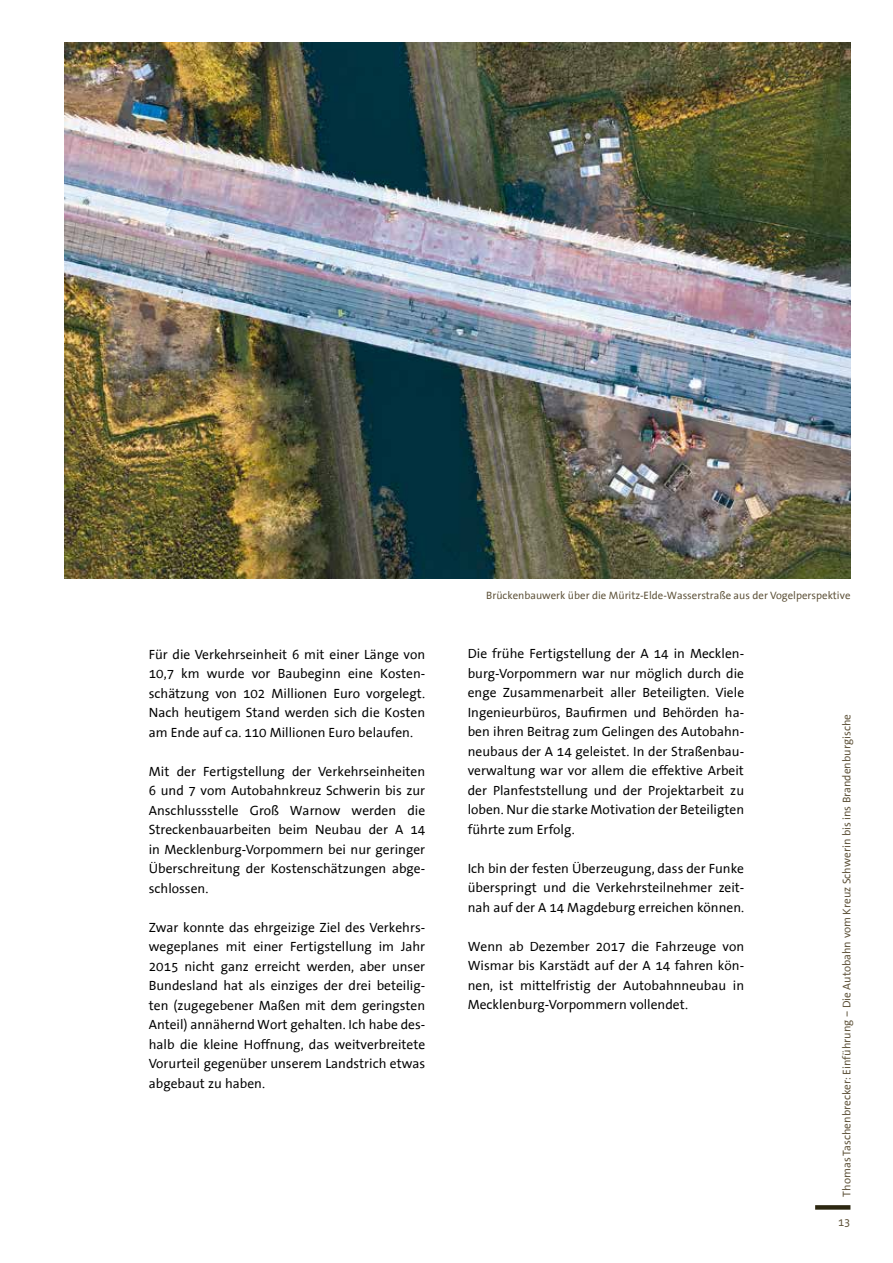
<style>
.page{position:relative;width:893px;height:1263px;background:#fff}
.page>*{position:absolute;margin:0;border:0;box-sizing:border-box;transform-origin:0 0}
.t1{font:13.5px/19.5px "The Sans Office";color:#000;text-align:justify}
.t2{font:11.25px "The Sans Office";color:#5d5138}
.t3{font:10.8px "The Sans Office";color:#5d5138}
</style>
<div class="page">
<img style="left:64px;top:43px;width:786px;height:536px">
<div style="left:815px;top:1205px;width:35px;height:5px;background:#2c2710"></div>
<p class="t1" style="left:149px;top:645px;width:278px">Für die Verkehrseinheit 6 mit einer Länge von 10,7 km wurde vor Baubeginn eine Kosten&shy;schätzung von 102 Millionen Euro vorgelegt.<br>Nach heutigem Stand werden sich die Kosten am Ende auf ca. 110 Millionen Euro belaufen.</p>
<p class="t1" style="left:149px;top:762px;width:278px">Mit der Fertigstellung der Verkehrseinheiten 6 und 7 vom Autobahnkreuz Schwerin bis zur Anschlussstelle Groß Warnow werden die Streckenbauarbeiten beim Neubau der A 14 in Mecklenburg-Vorpommern bei nur geringer Überschreitung der Kostenschätzungen abge&shy;schlossen.</p>
<p class="t1" style="left:149px;top:918px;width:278px">Zwar konnte das ehrgeizige Ziel des Verkehrs&shy;wegeplanes mit einer Fertigstellung im Jahr 2015 nicht ganz erreicht werden, aber unser Bundesland hat als einziges der drei beteilig&shy;ten (zugegebener Maßen mit dem geringsten Anteil) annähernd Wort gehalten. Ich habe des&shy;halb die kleine Hoffnung, das weitverbreitete Vorurteil gegenüber unserem Landstrich etwas abgebaut zu haben.</p>
<p class="t3" style="left:486px;top:590px;width:366px">Brückenbauwerk über die Müritz-Elde-Wasserstraße aus der Vogelperspektive</p>
<p class="t1" style="left:468px;top:645px;width:278px">Die frühe Fertigstellung der A 14 in Mecklen&shy;burg-Vorpommern war nur möglich durch die enge Zusammenarbeit aller Beteiligten. Viele Ingenieurbüros, Baufirmen und Behörden ha&shy;ben ihren Beitrag zum Gelingen des Autobahn&shy;neubaus der A 14 geleistet. In der Straßenbau&shy;verwaltung war vor allem die effektive Arbeit der Planfeststellung und der Projektarbeit zu loben. Nur die starke Motivation der Beteiligten führte zum Erfolg.</p>
<p class="t1" style="left:468px;top:859px;width:278px">Ich bin der festen Überzeugung, dass der Funke überspringt und die Verkehrsteilnehmer zeit&shy;nah auf der A 14 Magdeburg erreichen können.</p>
<p class="t1" style="left:468px;top:937px;width:278px">Wenn ab Dezember 2017 die Fahrzeuge von Wismar bis Karstädt auf der A 14 fahren kön&shy;nen, ist mittelfristig der Autobahnneubau in Mecklenburg-Vorpommern vollendet.</p>
<p class="t2" style="left:841px;top:1197px;width:484px;rotate:-90deg">Thomas Taschenbrecker: Einführung – Die Autobahn vom Kreuz Schwerin bis ins Brandenburgische</p>
<p class="t2" style="left:838px;top:1216px;width:14px">13</p>
</div>
